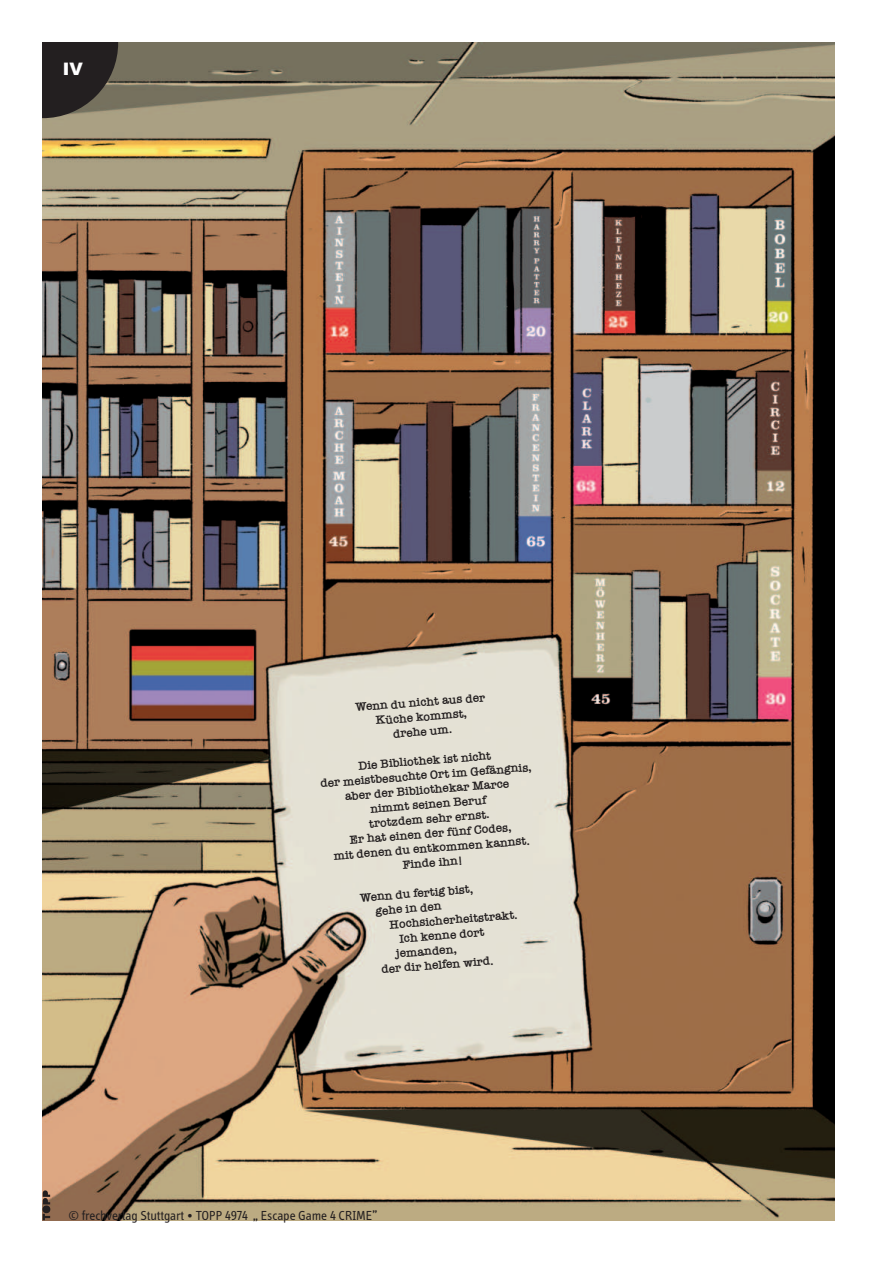
<style>
.page{position:relative;width:893px;height:1263px;background:#fff}
.page>*{position:absolute;margin:0;border:0;box-sizing:border-box;transform-origin:0 0}
.t1{font:900 17.25px "Arial";color:#fff}
.t2{font:13.5px "Info";color:#231f20}
.t3{font:600 12.15px/14.5px "American Typewriter";color:#231f20;text-align:center}
</style>
<div class="page">
<img style="left:43px;top:43px;width:792px;height:1178px">
<svg style="left:43px;top:43px;width:83px;height:83px;background:#48433b"></svg>
<svg style="left:43px;top:1190px;width:7px;height:30px"></svg>
<h1 class="t1" style="left:63px;top:59px;width:22px">IV</h1>
<p class="t3" style="left:355px;top:702px;width:131px;rotate:-5deg">Wenn du nicht aus der<br>Küche kommst,<br>drehe um.</p>
<p class="t3" style="left:319px;top:763px;width:213px;rotate:-5deg">Die Bibliothek ist nicht<br>der meistbesuchte Ort im Gefängnis, aber der Bibliothekar Marce<br>nimmt seinen Beruf<br>trotzdem sehr ernst.<br>Er hat einen der fünf Codes,<br>mit denen du entkommen kannst.<br>Finde ihn!</p>
<p class="t3" style="left:374px;top:891px;width:100px;text-align:left;text-indent:-14px;rotate:-5deg">Wenn du fertig bist, gehe in den</p>
<p class="t3" style="left:389px;top:919px;width:130px;rotate:-5deg">Hochsicherheitstrakt.</p>
<p class="t3" style="left:399px;top:932px;width:87px;rotate:-5deg">Ich kenne dort</p>
<p class="t3" style="left:396px;top:947px;width:62px;rotate:-5deg">jemanden,</p>
<p class="t3" style="left:381px;top:963px;width:114px;rotate:-5deg">der dir helfen wird.</p>
<p class="t2" style="left:68px;top:1211px;width:311px">© frechverlag Stuttgart • TOPP 4974 „ Escape Game 4 CRIME”</p>
</div>
